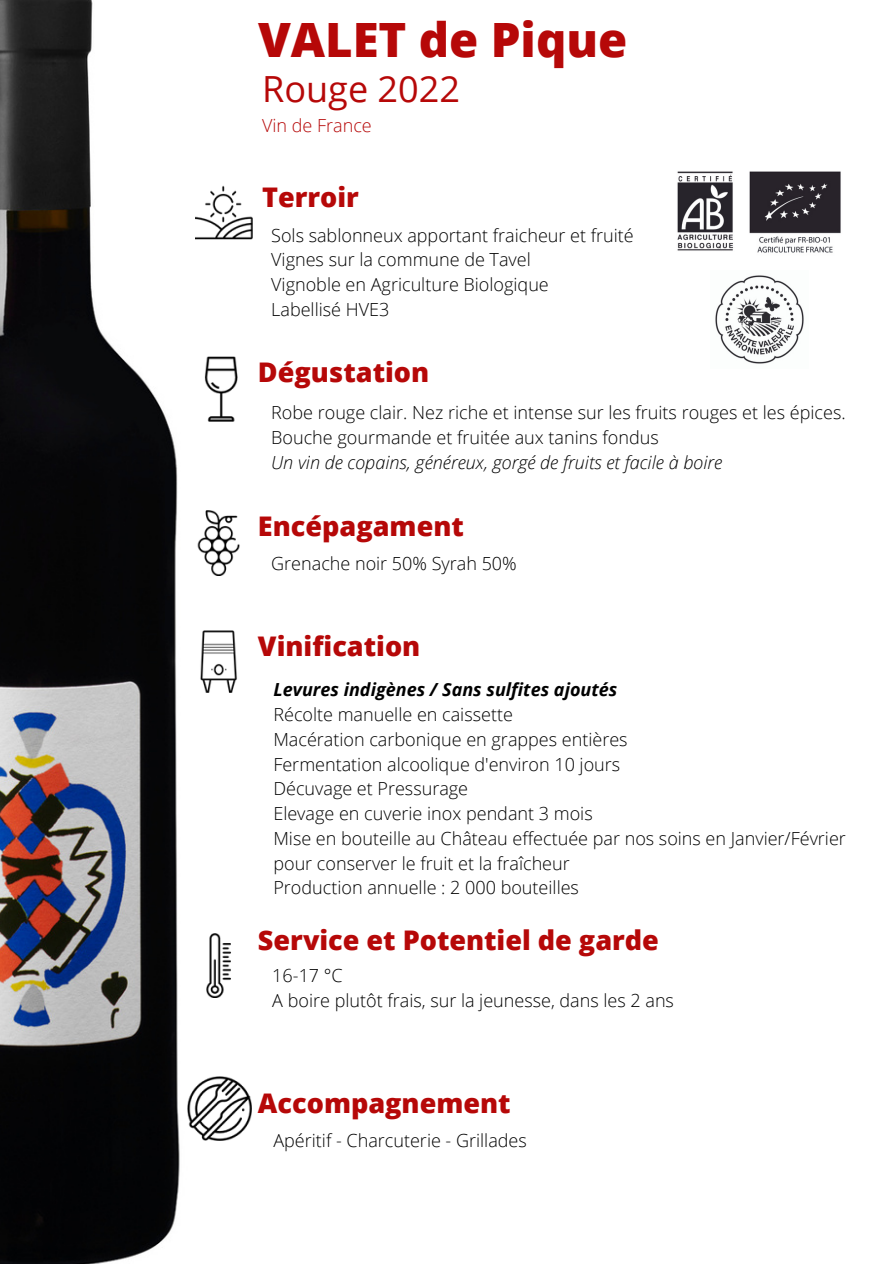
<style>
.page{position:relative;width:894px;height:1264px;background:#fff}
.page>*{position:absolute;margin:0;border:0;box-sizing:border-box;transform-origin:0 0}
.t1{font:800 47.25px "Open Sans";color:#b60808}
.t2{font:36px "Open Sans";color:#b60808}
.t3{font:800 27px "Open Sans";color:#b60808}
.t4{font:300 18px/24.8px "Open Sans";color:#000}
.t5{font:italic 300 18px "Open Sans";color:#000}
.t6{font:italic 700 18px "Open Sans";color:#000}
.t7{font:300 18px "Open Sans";color:#b60808}
</style>
<div class="page">
<img style="left:195px;top:185px;width:58px;height:55px">
<img style="left:204px;top:356px;width:34px;height:65px">
<img style="left:197px;top:511px;width:43px;height:64px">
<img style="left:200px;top:630px;width:37px;height:62px">
<img style="left:206px;top:933px;width:25px;height:64px">
<img style="left:0;top:0;width:180px;height:1263px">
<img style="left:187px;top:1076px;width:64px;height:64px">
<img style="left:715px;top:275px;width:89px;height:89px">
<img style="left:677px;top:171px;width:164px;height:82px">
<h1 class="t1" style="left:258px;top:7px;width:371px">VALET de Pique</h1>
<h2 class="t2" style="left:262px;top:63px;width:199px">Rouge 2022</h2>
<p class="t7" style="left:262px;top:113px;width:111px">Vin de France</p>
<h3 class="t3" style="left:262px;top:178px;width:98px">Terroir</h3>
<p class="t4" style="left:271px;top:222px;width:364px">Sols sablonneux apportant fraicheur et fruité<br>Vignes sur la commune de Tavel<br>Vignoble en Agriculture Biologique<br>Labellisé HVE3</p>
<h3 class="t3" style="left:258px;top:353px;width:173px">Dégustation</h3>
<p class="t4" style="left:271px;top:400px;width:575px">Robe rouge clair. Nez riche et intense sur les fruits rouges et les épices.<br>Bouche gourmande et fruitée aux tanins fondus</p>
<p class="t5" style="left:271px;top:450px;width:452px">Un vin de copains, généreux, gorgé de fruits et facile à boire</p>
<h3 class="t3" style="left:258px;top:507px;width:207px">Encépagament</h3>
<p class="t4" style="left:271px;top:550px;width:247px">Grenache noir 50% Syrah 50%</p>
<h3 class="t3" style="left:258px;top:627px;width:164px">Vinification</h3>
<p class="t6" style="left:273px;top:677px;width:345px">Levures indigènes / Sans sulfites ajoutés</p>
<p class="t4" style="left:273px;top:701px;width:574px">Récolte manuelle en caissette<br>Macération carbonique en grappes entières<br>Fermentation alcoolique d'environ 10 jours<br>Décuvage et Pressurage<br>Elevage en cuverie inox pendant 3 mois<br>Mise en bouteille au Château effectuée par nos soins en Janvier/Février pour conserver le fruit et la fraîcheur<br>Production annuelle : 2 000 bouteilles</p>
<h3 class="t3" style="left:258px;top:921px;width:402px">Service et Potentiel de garde</h3>
<p class="t4" style="left:272px;top:963px;width:403px">16-17 °C<br>A boire plutôt frais, sur la jeunesse, dans les 2 ans</p>
<h3 class="t3" style="left:258px;top:1084px;width:254px">Accompagnement</h3>
<p class="t4" style="left:273px;top:1128px;width:255px">Apéritif - Charcuterie - Grillades</p>
</div>
